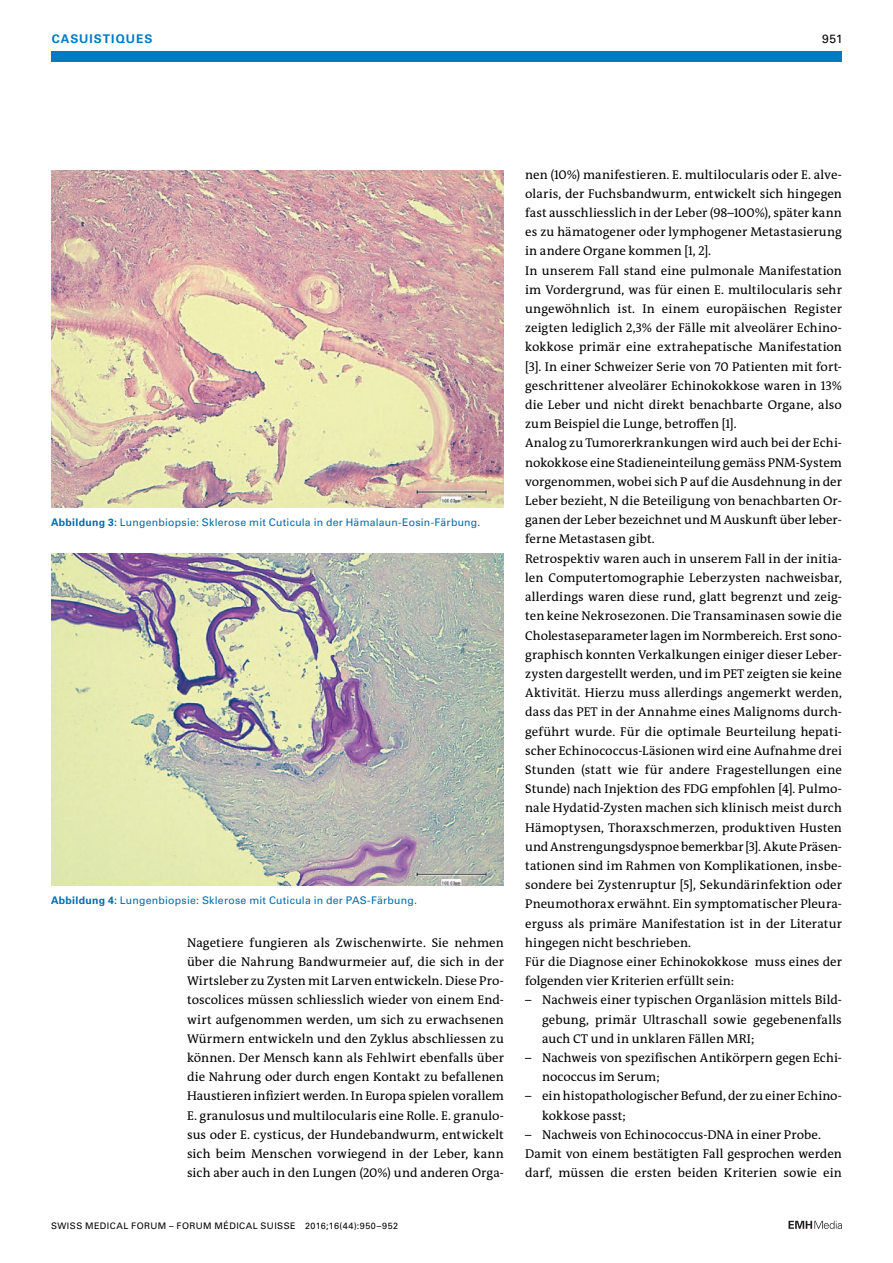
<style>
.page{position:relative;width:893px;height:1263px;background:#fff}
.page>*{position:absolute;margin:0;border:0;box-sizing:border-box;transform-origin:0 0}
.t1{font:12.75px/19.2px "The Antiqua B W5 Plain";letter-spacing:.005em;color:#000}
.t2{font:700 12px "Univers LT Std";color:#007ac3}
.t3{font:12px "Univers LT Std";color:#000}
.t4{font:10.5px "Univers LT Std";letter-spacing:.02em;color:#006dae}
.t5{font:9px "Univers LT Std";letter-spacing:.05em;color:#000}
.s1{font-weight:700}
</style>
<div class="page">
<div style="left:51px;top:51px;width:791px;height:11px;background:#007ac3"></div>
<svg style="left:788px;top:1221px;width:54px;height:8px"></svg>
<img style="left:51px;top:170px;width:453px;height:337px">
<img style="left:51px;top:554px;width:453px;height:331px">
<p class="t2" style="left:52px;top:31px;width:10px">CASUISTIQUES</p>
<p class="t3" style="left:822px;top:31px;width:22px">951</p>
<p class="t4" style="left:51px;top:516px;width:431px"><span class="s1">ABBILDUNG 3:</span> Lungenbiopsie: Sklerose mit Cuticula in der Hämalaun-Eosin-Färbung.</p>
<p class="t4" style="left:51px;top:894px;width:367px"><span class="s1">ABBILDUNG 4:</span> Lungenbiopsie: Sklerose mit Cuticula in der PAS-Färbung.</p>
<p class="t1" style="left:187px;top:933px;width:318px;text-align:justify">Nagetiere fungieren als Zwischenwirte. Sie nehmen über die Nahrung Bandwurmeier auf, die sich in der Wirtsleber zu Zysten mit Larven entwickeln. Diese Pro&shy;toscolices müssen schliesslich wieder von einem End&shy;wirt aufgenommen werden, um sich zu erwachsenen Würmern entwickeln und den Zyklus abschliessen zu können. Der Mensch kann als Fehlwirt ebenfalls über die Nahrung oder durch engen Kontakt zu befallenen Haustieren infiziert werden. In Europa spielen vorallem E. granulosus und multilocularis eine Rolle. E. granulo&shy;sus oder E. cysticus, der Hundebandwurm, entwickelt sich beim Menschen vorwiegend in der Leber, kann sich aber auch in den Lungen (20%) und anderen Orga-</p>
<p class="t5" style="left:51px;top:1220px;width:349px">SWISS MEDICAL FORUM – FORUM MÉDICAL SUISSE 2016;16(44):950–952</p>
<p class="t1" style="left:525px;top:165px;width:318px">nen (10%) manifestieren. E. multilocularis oder E. alve&shy;olaris, der Fuchsbandwurm, entwickelt sich hingegen fast ausschliesslich in der Leber (98–100%), später kann es zu hämatogener oder lymphogener Metastasierung in andere Organe kommen [1, 2].<br>In unserem Fall stand eine pulmonale Manifestation im Vordergrund, was für einen E. multilocularis sehr ungewöhnlich ist. In einem europäischen Register zeigten lediglich 2,3% der Fälle mit alveolärer Echino&shy;kokkose primär eine extrahepatische Manifestation [3]. In einer Schweizer Serie von 70 Patienten mit fort&shy;geschrittener alveolärer Echinokokkose waren in 13% die Leber und nicht direkt benachbarte Organe, also zum Beispiel die Lunge, betroffen [1].<br>Analog zu Tumorerkrankungen wird auch bei der Echi&shy;nokokkose eine Stadieneinteilung gemäss PNM-System vorgenommen, wobei sich P auf die Ausdehnung in der Leber bezieht, N die Beteiligung von benachbarten Or&shy;ganen der Leber bezeichnet und M Auskunft über leber&shy;ferne Metastasen gibt.<br>Retrospektiv waren auch in unserem Fall in der initia&shy;len Computertomographie Leberzysten nachweisbar, allerdings waren diese rund, glatt begrenzt und zeig&shy;ten keine Nekrosezonen. Die Transaminasen sowie die Cholestaseparameter lagen im Normbereich. Erst sono&shy;graphisch konnten Verkalkungen einiger dieser Leber&shy;zysten dargestellt werden, und im PET zeigten sie keine Aktivität. Hierzu muss allerdings angemerkt werden, dass das PET in der Annahme eines Malignoms durch&shy;geführt wurde. Für die optimale Beurteilung hepati&shy;scher Echinococcus-Läsionen wird eine Aufnahme drei Stunden (statt wie für andere Fragestellungen eine Stunde) nach Injektion des FDG empfohlen [4]. Pulmo&shy;nale Hydatid-Zysten machen sich klinisch meist durch Hämoptysen, Thoraxschmerzen, produktiven Husten und Anstrengungsdyspnoe bemerkbar [3]. Akute Präsen&shy;tationen sind im Rahmen von Komplikationen, insbe&shy;sondere bei Zystenruptur [5], Sekundärinfektion oder Pneumothorax erwähnt. Ein symptomatischer Pleura&shy;erguss als primäre Manifestation ist in der Literatur hingegen nicht beschrieben.<br>Für die Diagnose einer Echinokokkose muss eines der folgenden vier Kriterien erfüllt sein:</p>
<p class="t1" style="left:542px;top:990px;width:301px;text-align:justify;text-indent:-17px">– Nachweis einer typischen Organläsion mittels Bild&shy;gebung, primär Ultraschall sowie gegebenenfalls auch CT und in unklaren Fällen MRI;</p>
<p class="t1" style="left:542px;top:1048px;width:301px;text-indent:-17px">– Nachweis von spezifischen Antikörpern gegen Echi&shy;nococcus im Serum;</p>
<p class="t1" style="left:542px;top:1086px;width:301px;text-indent:-17px">– ein histopathologischer Befund, der zu einer Echino&shy;kokkose passt;</p>
<p class="t1" style="left:525px;top:1125px;width:318px">– Nachweis von Echinococcus-DNA in einer Probe.<br>Damit von einem bestätigten Fall gesprochen werden darf, müssen die ersten beiden Kriterien sowie ein</p>
</div>
